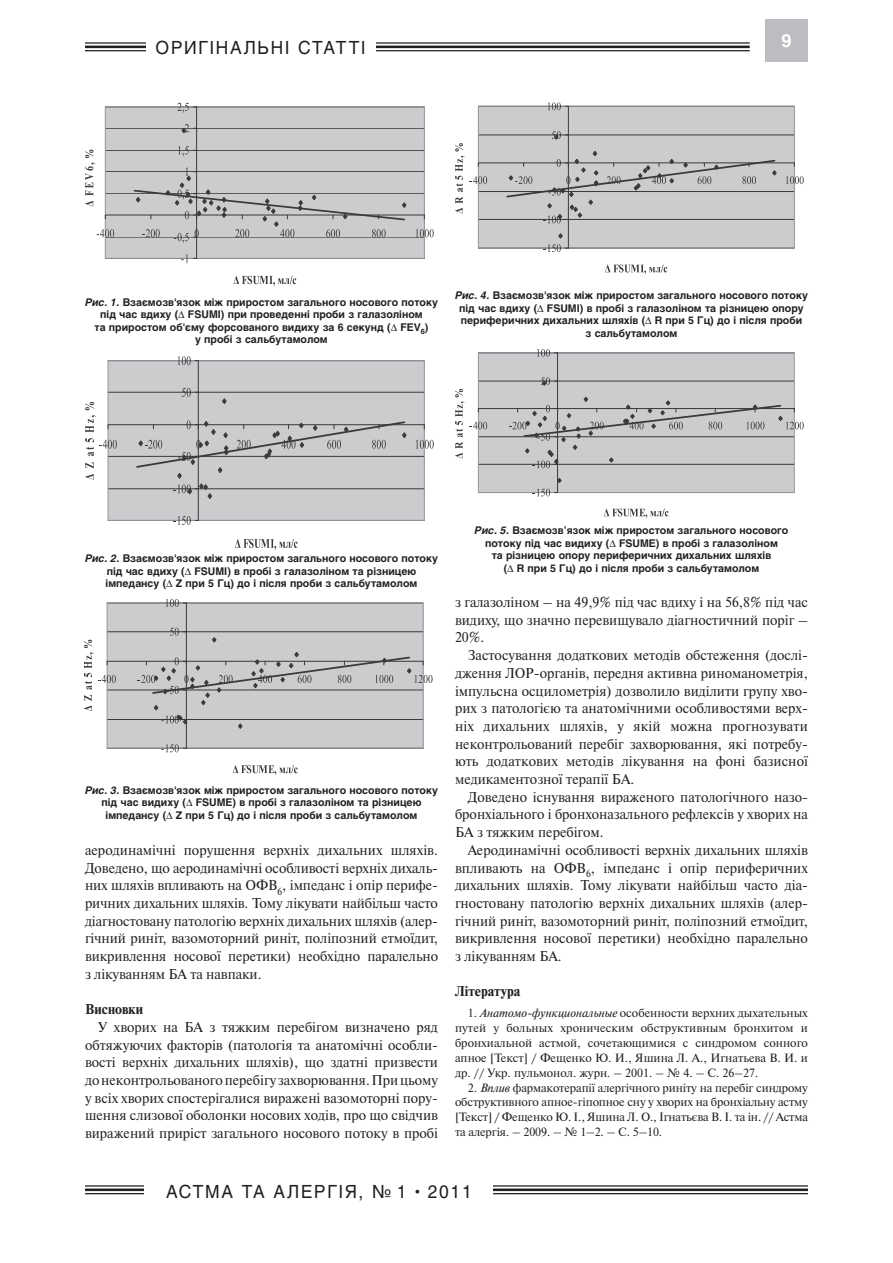
<style>
.page{position:relative;width:893px;height:1263px;background:#fff}
.page>*{position:absolute;margin:0;border:0;box-sizing:border-box;transform-origin:0 0}
.t1{font:18px "Helios";letter-spacing:.1em;color:#231f20;scale:.96 1}
.t2{font:700 18px "Helios";color:#fff}
.t3{font:14.25px/17.7px "Newton C";color:#231f20;text-align:justify}
.t4{font:700 14.25px "Newton C";color:#231f20}
.t5{font:12px/14.9px "Newton C";letter-spacing:-.01em;color:#231f20;text-align:justify}
.t6{font:700 10.5px/12.6px "Helios";color:#231f20;text-align:center}
.s1{font-style:italic}
.s2{font-size:12px}
</style>
<div class="page">
<svg style="left:85px;top:1188px;width:723px;height:4px"></svg>
<hr style="left:85px;top:1185px;width:723px;height:2px;background:#231f20">
<hr style="left:85px;top:1189px;width:723px;height:2px;background:#231f20">
<hr style="left:85px;top:1193px;width:723px;height:1px;background:#231f20">
<svg style="left:85px;top:45px;width:665px;height:4px"></svg>
<hr style="left:85px;top:42px;width:665px;height:2px;background:#231f20">
<hr style="left:85px;top:46px;width:665px;height:2px;background:#231f20">
<hr style="left:85px;top:50px;width:665px;height:1px;background:#231f20">
<div style="left:765px;top:19px;width:43px;height:43px;background:#bbbdc0"></div>
<div style="left:146px;top:39px;width:229px;height:25px;background:#fff"></div>
<div style="left:145px;top:1182px;width:348px;height:22px;background:#fff"></div>
<div style="left:105px;top:107px;width:319px;height:151px;background:#cbccce"></div>
<hr style="left:105px;top:128px;width:319px;height:1px;background:#3a393b">
<div style="left:105px;top:106px;width:320px;height:153px;border:1px solid #95979a"></div>
<hr style="left:196px;top:107px;width:1px;height:151px;background:#3a393b">
<svg style="left:181px;top:254px;width:7px;height:8px"></svg>
<svg style="left:181px;top:124px;width:16px;height:10px"></svg>
<svg style="left:177px;top:103px;width:20px;height:10px"></svg>
<svg style="left:233px;top:276px;width:63px;height:10px"></svg>
<svg style="left:85px;top:146px;width:349px;height:97px"></svg>
<div style="left:108px;top:361px;width:316px;height:159px;background:#cbccce"></div>
<div style="left:108px;top:360px;width:317px;height:161px;border:1px solid #95979a"></div>
<hr style="left:198px;top:361px;width:1px;height:159px;background:#3a393b">
<svg style="left:173px;top:516px;width:25px;height:9px"></svg>
<svg style="left:178px;top:356px;width:20px;height:9px"></svg>
<svg style="left:235px;top:539px;width:63px;height:11px"></svg>
<svg style="left:85px;top:388px;width:349px;height:112px"></svg>
<div style="left:107px;top:603px;width:316px;height:145px;background:#cbccce"></div>
<div style="left:107px;top:603px;width:316px;height:146px;border:1px solid #95979a"></div>
<hr style="left:186px;top:603px;width:1px;height:145px;background:#3a393b">
<svg style="left:161px;top:744px;width:25px;height:8px"></svg>
<svg style="left:166px;top:599px;width:20px;height:8px"></svg>
<svg style="left:233px;top:765px;width:65px;height:10px"></svg>
<svg style="left:84px;top:628px;width:348px;height:102px"></svg>
<div style="left:478px;top:106px;width:316px;height:142px;background:#cbccce"></div>
<div style="left:478px;top:106px;width:317px;height:143px;border:1px solid #95979a"></div>
<hr style="left:568px;top:106px;width:1px;height:142px;background:#3a393b">
<svg style="left:543px;top:233px;width:25px;height:19px"></svg>
<svg style="left:548px;top:102px;width:20px;height:8px"></svg>
<svg style="left:605px;top:265px;width:62px;height:9px"></svg>
<svg style="left:455px;top:131px;width:349px;height:92px"></svg>
<div style="left:478px;top:353px;width:316px;height:140px;background:#cbccce"></div>
<div style="left:478px;top:352px;width:317px;height:141px;border:1px solid #95979a"></div>
<hr style="left:557px;top:353px;width:1px;height:140px;background:#3a393b">
<svg style="left:533px;top:478px;width:29px;height:18px"></svg>
<svg style="left:537px;top:349px;width:20px;height:8px"></svg>
<svg style="left:604px;top:509px;width:64px;height:9px"></svg>
<svg style="left:455px;top:377px;width:349px;height:91px"></svg>
<p class="t1" style="left:156px;top:41px;width:220px">ОРИГІНАЛЬНІ СТАТТІ</p>
<p class="t2" style="left:782px;top:34px;width:12px">9</p>
<p class="t6" style="left:85px;top:296px;width:354px"><span class="s1">Рис. 1.</span> Взаємозв'язок між приростом загального носового потоку під час вдиху ( FSUMI) при проведенні проби з галазоліном<br>та приростом об'єму форсованого видиху за 6 cекунд ( FEV<sub>6</sub>)<br>у пробі з сальбутамолом</p>
<p class="t6" style="left:455px;top:290px;width:354px"><span class="s1">Рис. 4.</span> Взаємозв'язок між приростом загального носового потоку під час вдиху ( FSUMI) в пробі з галазоліном та різницею опору периферичних дихальних шляхів ( R при 5 Гц) до і після проби<br>з сальбутамолом</p>
<p class="t6" style="left:85px;top:553px;width:354px"><span class="s1">Рис. 2.</span> Взаємозв'язок між приростом загального носового потоку під час вдиху ( FSUMI) в пробі з галазоліном та різницею імпедансу ( Z при 5 Гц) до і після проби з сальбутамолом</p>
<p class="t6" style="left:85px;top:784px;width:354px"><span class="s1">Рис. 3.</span> Взаємозв'язок між приростом загального носового потоку під час видиху ( FSUMЕ) в пробі з галазоліном та різницею імпедансу ( Z при 5 Гц) до і після проби з сальбутамолом</p>
<p class="t3" style="left:85px;top:842px;width:355px">аеродинамічні порушення верхніх дихальних шляхів.<br>Доведено, що аеродинамічні особливості верхніх дихаль&shy;них шляхів впливають на ОФВ<sub>6</sub>, імпеданс і опір перифе&shy;ричних дихальних шляхів. Тому лікувати найбільш часто діагностовану патологію верхніх дихальних шляхів (алер&shy;гічний риніт, вазомоторний риніт, поліпозний етмоїдит, викривлення носової перетики) необхідно паралельно з лікуванням БА та навпаки.</p>
<p class="t4" style="left:85px;top:1004px;width:59px">Висновки</p>
<p class="t3" style="left:85px;top:1019px;width:354px;text-indent:13px">У хворих на БА з тяжким перебігом визначено ряд обтяжуючих факторів (патологія та анатомічні особли&shy;вості верхніх дихальних шляхів), що здатні призвести до неконтрольованого перебігу захворювання. При цьому у всіх хворих спостерігалися виражені вазомоторні пору&shy;шення слизової оболонки носових ходів, про що свідчив виражений приріст загального носового потоку в пробі</p>
<p class="t6" style="left:475px;top:525px;width:315px"><span class="s1">Рис. 5.</span> Взаємозв’язок між приростом загального носового потоку під час видиху ( FSUMЕ) в пробі з галазоліном<br>та різницею опору периферичних дихальних шляхів<br>( R при 5 Гц) до і після проби з сальбутамолом</p>
<p class="t3" style="left:455px;top:594px;width:354px">з галазоліном – на 49,9% під час вдиху і на 56,8% під час видиху, що значно перевищувало діагностичний поріг – 20%.</p>
<p class="t3" style="left:455px;top:647px;width:354px;text-indent:13px">Застосування додаткових методів обстеження (дослі&shy;дження ЛОР-органів, передня активна риноманометрія, імпульсна осцилометрія) дозволило виділити групу хво&shy;рих з патологією та анатомічними особливостями верх&shy;ніх дихальних шляхів, у якій можна прогнозувати неконтрольований перебіг захворювання, які потребу&shy;ють додаткових методів лікування на фоні базисної медикаментозної терапії БА.</p>
<p class="t3" style="left:455px;top:789px;width:354px;text-indent:13px">Доведено існування вираженого патологічного назо&shy;бронхіального і бронхоназального рефлексів у хворих на БА з тяжким перебігом.</p>
<p class="t3" style="left:455px;top:842px;width:354px;text-indent:13px">Аеродинамічні особливості верхніх дихальних шляхів впливають на ОФВ<sub>6</sub>, імпеданс і опір периферичних дихальних шляхів. Тому лікувати найбільш часто діа&shy;гностовану патологію верхніх дихальних шляхів (алер&shy;гічний риніт, вазомоторний риніт, поліпозний етмоїдит, викривлення носової перетики) необхідно паралельно з лікуванням БА.</p>
<p class="t4" style="left:455px;top:986px;width:67px">Література</p>
<p class="t5" style="left:455px;top:1006px;width:354px;text-indent:13px">1. <span class="s1">Анатомо-функциональные</span> особенности верхних дыхательных путей у больных хроническим обструктивным бронхитом и бронхиальной астмой, сочетающимися с синдромом сонного апное [Текст] / Фещенко Ю. И., Яшина Л. А., Игнатьева В. И. и др. // Укр. пульмонол. журн. – 2001. – № 4. – С. 26–27.</p>
<p class="t5" style="left:455px;top:1081px;width:354px;text-indent:13px">2. <span class="s1">Вплив</span> фармакотерапії алергічного риніту на перебіг синдрому обструктивного апное-гіпопное сну у хворих на бронхіальну астму [Текст] / Фещенко Ю. І., Яшина Л. О., Ігнатьєва В. І. та ін. // Астма та алергія. – 2009. – № 1–2. – С. 5–10.</p>
<p class="t1" style="left:166px;top:1184px;width:320px">АСТМА ТА АЛЕРГІЯ, № 1 <span class="s2">•</span> 2011</p>
</div>
